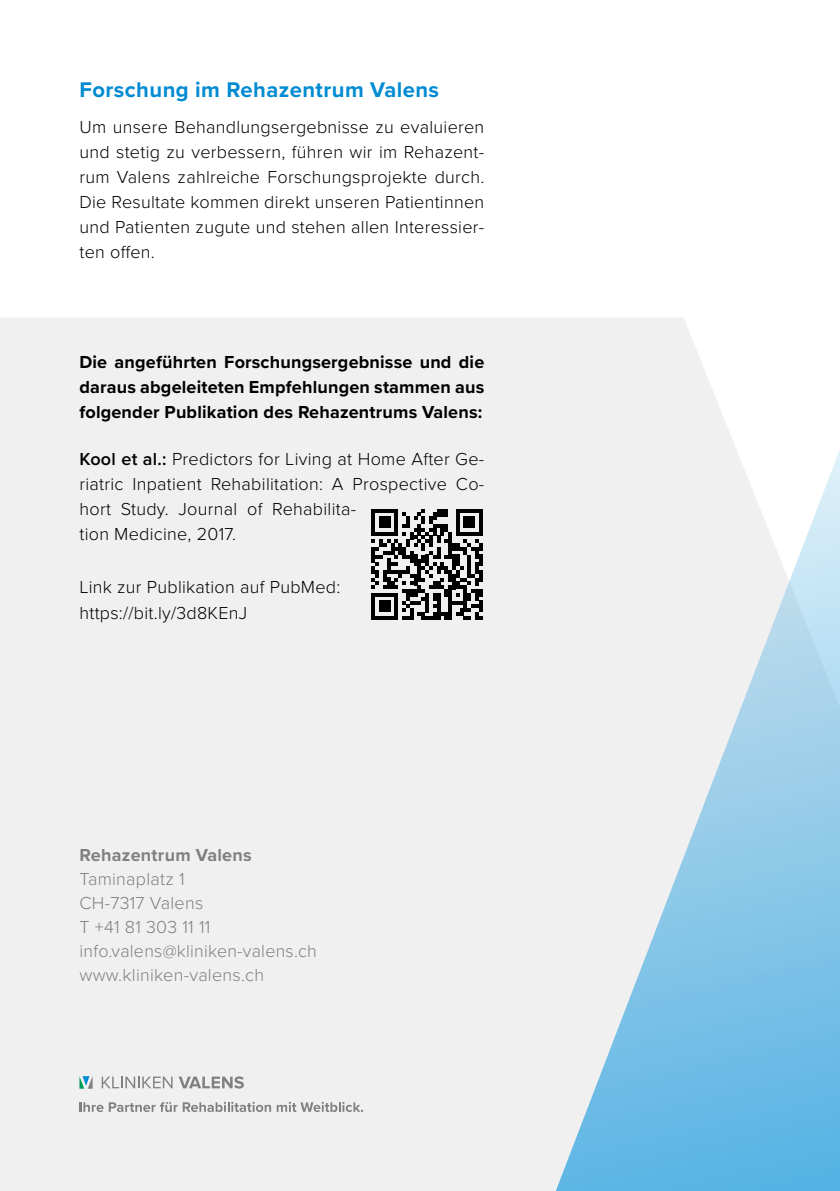
<style>
.page{position:relative;width:840px;height:1191px;background:#fff}
.page>*{position:absolute;margin:0;border:0;box-sizing:border-box;transform-origin:0 0}
.t1{font:700 22px "Proxima Nova";letter-spacing:.02em;color:#008bd2}
.t2{font:300 18px/25px "Proxima Nova";letter-spacing:.015em;color:#000}
.t3{font:700 18px/25px "Proxima Nova";letter-spacing:.01em;color:#000;text-align:justify}
._02_02_Grundtext_Lig{font:300 18px "Proxima Nova";letter-spacing:.015em;color:#818080}
._02_02_Grundtext_Lig-2{font:700 18px "Proxima Nova";letter-spacing:.015em;color:#818080}
.s1{font-weight:600}
</style>
<div class="page">
<div style="left:0;top:318px;width:718px;height:873px;background:#f0f0f0"></div>
<svg style="left:549px;top:404px;width:290px;height:787px;fill:#f0f0f0"></svg>
<svg style="left:102px;top:1076px;width:70px;height:12px"></svg>
<svg style="left:178px;top:1076px;width:66px;height:12px"></svg>
<svg style="left:79px;top:1076px;width:13px;height:12px"></svg>
<svg style="left:79px;top:1102px;width:24px;height:10px"></svg>
<svg style="left:109px;top:1101px;width:254px;height:11px"></svg>
<svg style="left:371px;top:509px;width:111px;height:111px"></svg>
<p class="t1" style="left:79px;top:73px;width:361px">Forschung im Rehazentrum Valens</p>
<p class="t2" style="left:79px;top:114px;width:406px;text-align:justify">Um unsere Behandlungsergebnisse zu evaluieren und stetig zu verbessern, führen wir im Rehazent&shy;rum Valens zahlreiche Forschungsprojekte durch.<br>Die Resultate kommen direkt unseren Patientinnen und Patienten zugute und stehen allen Interessier&shy;ten offen.</p>
<p class="t3" style="left:79px;top:349px;width:406px">Die angeführten Forschungsergebnisse und die daraus abgeleiteten Empfehlungen stammen aus folgender Publikation des Rehazentrums Valens:</p>
<p class="t2" style="left:79px;top:445px;width:406px"><span class="s1">Kool et al.:</span> Predictors for Living at Home After Ge&shy;riatric Inpatient Rehabilitation: A Prospective Co&shy;hort Study. Journal of Rehabilita-<br>tion Medicine, 2017.</p>
<p class="t2" style="left:79px;top:574px;width:262px">Link zur Publikation auf PubMed: https://bit.ly/3d8KEnJ</p>
<p class="_02_02_Grundtext_Lig-2" style="left:79px;top:841px;width:174px">Rehazentrum Valens</p>
<p class="_02_02_Grundtext_Lig" style="left:79px;top:865px;width:107px">Taminaplatz 1</p>
<p class="_02_02_Grundtext_Lig" style="left:79px;top:889px;width:125px">CH-7317 Valens</p>
<p class="_02_02_Grundtext_Lig" style="left:79px;top:913px;width:132px">T +41 81 303 11 11</p>
<p class="_02_02_Grundtext_Lig" style="left:79px;top:937px;width:238px">info.valens@kliniken-valens.ch</p>
<p class="_02_02_Grundtext_Lig" style="left:79px;top:961px;width:186px">www.kliniken-valens.ch</p>
</div>
